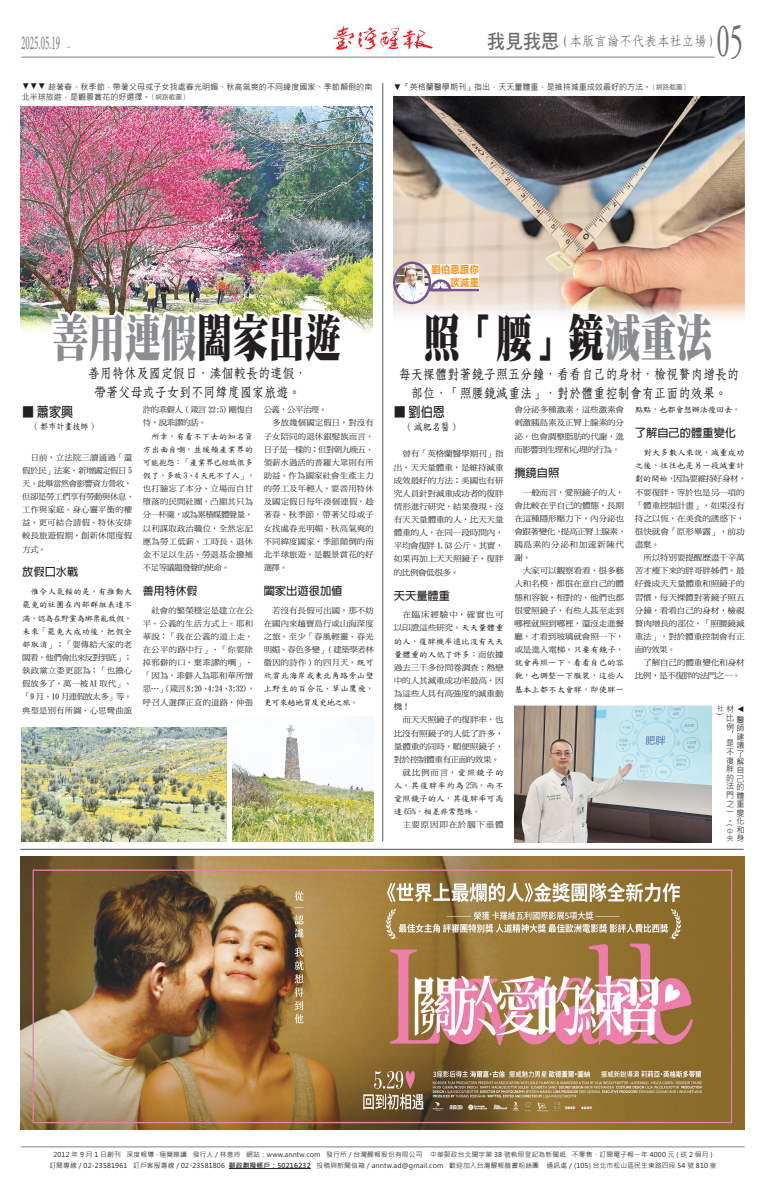
<style>
.page{position:relative;width:766px;height:1191px;background:#fff}
.page>*{position:absolute;margin:0;border:0;box-sizing:border-box;transform-origin:0 0}
.t1{font:51.3px "DF Ming W12 WIN BF";color:#8a8c8f;scale:.7 1}
.t2{font:51.3px "DF Ming W12 WIN BF";color:#231f20;scale:.7 1}
.t3{font:47.55px "Adobe Garamond Pro";color:#6c6d70;scale:.56 1}
.t4{font:27.67px "Adobe Arabic";color:#808285;scale:.44 1}
.t5{font:19.5px "DF Hei Bd HK BF";color:#6c6d70;scale:.92 1}
.t6{font:13.5px/19.2px "DF Fang Song Std W6";color:#231f20;text-align:center;scale:.9 1}
.t7{font:500 13.5px "Han Wang Fang Song";color:#6c6d70;scale:.92 1}
.t8{font:700 13.5px "Adobe Fan Heiti Std";color:#231f20;scale:.89 1}
.t9{font:700 11.25px "Adobe Fan Heiti Std";color:#231f20}
.t10{font:10.5px "DF Kai Shu SB Estd BF";color:#231f20;scale:.85 1}
.t11{font:700 10.12px/12.1px "Microsoft Ya Hei";letter-spacing:.06em;color:#f7931d;text-align:right;scale:.89 1}
.t12{font:9px "DF Kai Shu SB Estd BF";color:#231f20;scale:.89 1}
.t13{font:8.25px/8.5px "Microsoft Jheng Hei";color:#231f20;text-align:right}
.t14{font:8.25px "Times New Roman";color:#231f20}
.t15{font:8.18px/13.1px "DF Ming Md HK BF";letter-spacing:-.015em;color:#231f20;text-align:justify;scale:1.05 1}
.t16{font:8.18px/13.1px "DF Ming Md HK BF";letter-spacing:.02em;color:#231f20}
.t17{font:8.18px/13.1px "DF Ming Md HK BF";letter-spacing:-.015em;color:#231f20;text-align:justify}
.t18{font:8.18px/13.1px "DF Kai Shu SB Estd BF";letter-spacing:-.02em;color:#231f20;text-align:justify;scale:1.05 1}
.t19{font:8.18px/13.1px "DF Kai Shu SB Estd BF";letter-spacing:-.02em;color:#231f20;text-align:justify}
.t20{font:8.18px/13.1px "DF Kai Shu SB Estd BF";letter-spacing:.02em;color:#231f20;text-align:center}
.t21{font:8.18px/13.1px "DF Ming Md HK BF";letter-spacing:.09em;color:#231f20;text-align:right;scale:1.05 1}
.t22{font:8.18px/13.1px "DF Ming Md HK BF";letter-spacing:-.055em;color:#231f20}
.t23{font:8.18px "DF Ming Md HK BF";letter-spacing:-.06em;color:#231f20}
.t24{font:8.18px "DF Ming Md HK BF";letter-spacing:-.06em;color:#231f20;scale:1.05 1}
.t25{font:8.18px "DF Kai Shu SB Estd BF";letter-spacing:-.06em;color:#231f20;scale:1.05 1}
.t26{font:8.18px "DF Ming Md HK BF";letter-spacing:.015em;color:#231f20}
.t27{font:8.18px "DF Ming Md HK BF";letter-spacing:.025em;color:#231f20}
.t28{font:8.18px "DF Ming Md HK BF";letter-spacing:.075em;color:#231f20;scale:1.05 1}
.t29{font:6.75px/10.5px "Microsoft Jheng Hei";letter-spacing:.025em;color:#231f20;text-align:center}
.t30{font:6.6px "Microsoft Jheng Hei";color:#231f20}
.t31{font:800 4.35px "New Gothic";color:#808285}
.s1{font-family:"Times New Roman"}
.s2{font-family:"DF Hei Lt HK BF";font-size:6.75px}
.s3{color:#231f20}
.s4{color:#8a8c8f}
.s5{font-family:"DF Kai Shu SB Estd BF"}
.s6{font-family:"DF Ming Md HK BF"}
.s7{font-weight:700}
</style>
<div class="page">
<hr style="left:21px;top:1146px;width:723px;height:1px;background:#808285">
<hr style="left:21px;top:57px;width:693px;height:1px;background:#808285">
<svg style="left:333px;top:25px;width:99px;height:25px"></svg>
<hr style="left:229px;top:1168px;width:82px;height:1px;background:#231f20">
<img style="left:393px;top:96px;width:351px;height:222px">
<img style="left:21px;top:106px;width:351px;height:226px">
<img style="left:22px;top:727px;width:204px;height:114px">
<svg style="left:393px;top:96px;width:12px;height:1px"></svg>
<hr style="left:382px;top:83px;width:1px;height:758px;background:#57585a">
<img style="left:37px;top:249px;width:310px;height:83px">
<svg style="left:419px;top:303px;width:47px;height:15px"></svg>
<img style="left:472px;top:246px;width:246px;height:73px">
<div style="left:411px;top:265px;width:68px;height:24px;background:#fff"></div>
<svg style="left:430px;top:279px;width:21px;height:10px"></svg>
<hr style="left:416px;top:289px;width:63px;height:2px;background:#74538f">
<img style="left:394px;top:263px;width:35px;height:40px">
<div style="left:393px;top:261px;width:38px;height:43px;border:2px solid #74538f;border-radius:50%"></div>
<hr style="left:20px;top:849px;width:723px;height:1px;background:#57585a">
<img style="left:232px;top:716px;width:141px;height:125px">
<img style="left:514px;top:705px;width:197px;height:137px">
<img style="left:20px;top:856px;width:724px;height:273px">
<h3 class="t4" style="left:21px;top:24px;width:90px">2025.05.19</h3>
<p class="t31" style="left:66px;top:45px;width:6px">一</p>
<h3 class="t5" style="left:487px;top:31px;width:80px">我見我思</h3>
<h2 class="t3" style="left:716px;top:12px;width:49px">05</h2>
<h3 class="t7" style="left:563px;top:34px;width:164px">( 本版言論不代表本社立場 )</h3>
<p class="t13" style="left:22px;top:82px;width:352px"><span class="s1">▼▼▼</span> 趁著春、秋季節，帶著父母或子女找處春光明媚、秋高氣爽的不同緯度國家、季節顛倒的南</p>
<p class="t13" style="left:393px;top:83px;width:295px"><span class="s1">▼</span>「英格蘭醫學期刊」指出，天天量體重，是維持減重成效最好的方法。<span class="s2">( 網路截圖 )</span></p>
<p class="t13" style="left:22px;top:93px;width:166px">北半球旅遊，是觀景賞花的好選擇。<span class="s2">( 網路截圖 )</span></p>
<p class="t11" style="left:431px;top:263px;width:55px">劉伯恩跟你談減重</p>
<h1 class="t1" style="left:53px;top:312px;width:413px">善用連假<span class="s3">闔家出遊</span></h1>
<h1 class="t2" style="left:424px;top:312px;width:413px">照「腰」鏡<span class="s4">減重法</span></h1>
<h3 class="t6" style="left:88px;top:363px;width:245px">善用特休及國定假日，湊個較長的連假，帶著父母或子女到不同緯度國家旅遊。</h3>
<h3 class="t8" style="left:22px;top:404px;width:59px">￭ 蕭家興</h3>
<p class="t12" style="left:34px;top:422px;width:69px">( 都市計畫技師 )</p>
<p class="t17" style="left:263px;top:403px;width:65px">公義，公平治理。</p>
<p class="t16" style="left:272px;top:416px;width:103px">多放幾個國定假日，對沒有</p>
<p class="t16" style="left:263px;top:429px;width:112px">子女陪同的退休銀髮族而言，</p>
<p class="t23" style="left:263px;top:445px;width:112px">日子是一樣的；但對朝九晚五、</p>
<p class="t26" style="left:263px;top:458px;width:112px">領薪水過活的普羅大眾則有所</p>
<p class="t16" style="left:263px;top:469px;width:112px">助益。作為國家社會生產主力</p>
<p class="t16" style="left:263px;top:482px;width:112px">的勞工及年輕人，要善用特休</p>
<p class="t16" style="left:263px;top:495px;width:112px">及國定假日每年湊個連假，趁</p>
<p class="t27" style="left:263px;top:511px;width:112px">著春、秋季節，帶著父母或子</p>
<p class="t16" style="left:263px;top:521px;width:112px">女找處春光明媚、秋高氣爽的</p>
<p class="t16" style="left:263px;top:534px;width:112px">不同緯度國家、季節顛倒的南</p>
<p class="t16" style="left:263px;top:548px;width:112px">北半球旅遊，是觀景賞花的好</p>
<p class="t17" style="left:263px;top:561px;width:26px">選擇。</p>
<h3 class="t9" style="left:263px;top:584px;width:80px">闔家出遊很加值</h3>
<p class="t17" style="left:263px;top:603px;width:112px;text-indent:9px">若沒有長假可出國，那不妨在國內來趟寶島行或山海深度之旅。至少「春風輕靈、春光明媚、春色多變」( 建築學者林徽因的詩作 ) 的四月天，<span class="s5">既可</span></p>
<p class="t19" style="left:263px;top:669px;width:112px">欣賞北海岸或東北角路旁山壁上野生的百合花、草山鷹飛，更可來趟地質及史地之旅。</p>
<p class="t22" style="left:143px;top:403px;width:112px">詐的乖僻人 ( 箴言 22:5) 剛愎自恃，說乖謬的話。</p>
<p class="t20" style="left:143px;top:429px;width:116px">所幸，有看不下去的知名資<br>方出面自嘲，並緩頰產業界的可能抱怨：「產業界已經放很多假了，多放 3、4天死不了人」，</p>
<p class="t17" style="left:143px;top:482px;width:112px">也打臉忘了本分、立場而自甘墮落的民間社團。凸顯其只為分一杯羹，或為累積媒體聲量，以利謀取政治職位，全然忘記應為勞工低薪、工時長、退休金不足以生活、勞退基金撥補不足等議題發聲的使命。</p>
<h3 class="t9" style="left:143px;top:584px;width:56px">善用特休假</h3>
<p class="t16" style="left:143px;top:603px;width:114px;text-indent:9px">社會的繁榮穩定是建立在公平、公義的生活方式上。耶和華說：「我在公義的道上走，在公平的路中行」、「你要除掉邪僻的口，棄乖謬的嘴」、「因為，乖僻人為耶和華所憎惡…」(箴言8:20、4:24、3:32)，呼召人選擇正直的道路，伸張</p>
<p class="t16" style="left:22px;top:450px;width:114px;text-indent:9px">日前，立法院三讀通過「還假於民」法案，新增國定假日 5天。此舉當然會影響資方營收，但卻是勞工們享有勞動與休息、工作與家庭、身心靈平衡的權益，更可結合請假、特休安排較長旅遊假期，創新休閒度假方式。</p>
<h3 class="t9" style="left:22px;top:565px;width:58px">放假口水戰</h3>
<p class="t19" style="left:22px;top:585px;width:112px;text-indent:9px">惟令人氣餒的是，有推動大罷免的社團在內部群組表達不滿，認為在野黨為綁票亂放假，未來「罷免大成功後，把假全</p>
<p class="t17" style="left:22px;top:638px;width:112px"><span class="s5">部取消」</span>；「要傳給大家的老闆看，他們會出來反對到底」；執政黨立委更認為：「也擔心假放多了，萬一被 AI 取代」、「9 月、10 月連假放太多」等。典型是別有所圖、心思彎曲詭</p>
<h3 class="t6" style="left:398px;top:364px;width:380px">每天裸體對著鏡子照五分鐘，看看自己的身材，檢視贅肉增長的部位，「照腰鏡減重法」，對於體重控制會有正面的效果。</h3>
<h3 class="t8" style="left:393px;top:404px;width:59px">￭ 劉伯恩</h3>
<p class="t10" style="left:407px;top:421px;width:59px">( 減肥名醫 )</p>
<p class="t15" style="left:514px;top:403px;width:106px">會分泌多種激素，這些激素會剌激胰島素及正腎上腺素的分泌，也會調整脂肪的代謝，進而影響到生理和心理的行為。</p>
<h3 class="t9" style="left:514px;top:466px;width:46px">攬鏡自照</h3>
<p class="t15" style="left:514px;top:485px;width:108px;text-align:left;text-indent:9px">一般而言，愛照鏡子的人，會比較在乎自己的體態，長期在這種隱形壓力下，內分泌也會跟著變化，提高正腎上腺素、胰島素的分泌和加速新陳代謝。</p>
<p class="t15" style="left:514px;top:564px;width:106px;text-indent:9px">大家可以觀察看看，很多藝人和名模，都很在意自己的體態和容貌，相對的，他們也都很愛照鏡子，有些人甚至走到哪裡就照到哪裡，還沒走進餐廳，才看到玻璃就會照一下，或是進入電梯，<span class="s5">只要有鏡子，</span></p>
<p class="t18" style="left:514px;top:656px;width:106px">就會再照一下，看看自己的容貌，也調整一下服裝，這些人基本上都不太會胖，即使胖一</p>
<p class="t25" style="left:634px;top:406px;width:102px">點點，也都會想辦法瘦回去。</p>
<h3 class="t9" style="left:634px;top:426px;width:103px">了解自己的體重變化</h3>
<p class="t18" style="left:634px;top:446px;width:110px;text-align:center">對大多數人來說，減重成功<br>之後，往往也是另一段減重計</p>
<p class="t15" style="left:634px;top:472px;width:108px;text-align:left"><span class="s5">劃的開始，</span>因為要維持好身材，不要復胖，等於也是另一項的「體重控制計畫」，如果沒有持之以恆，在美食的誘惑下，很快就會「原形畢露」，前功盡棄。</p>
<p class="t15" style="left:634px;top:551px;width:106px;text-indent:9px">所以特別要提醒歷盡千辛萬苦才瘦下來的胖哥胖姊們，最好養成天天量體重和照鏡子的習慣，每天裸體對著鏡子照五分鐘，看看自己的身材，檢視贅肉增長的部位，「照腰鏡減重法」，對於體重控制會有正面的效果。</p>
<p class="t15" style="left:634px;top:656px;width:106px;text-indent:9px">了解自己的體重變化和身材比例，是不復胖的法門之一。</p>
<p class="t15" style="left:393px;top:447px;width:106px;text-indent:9px">曾有「英格蘭醫學期刊」指出，天天量體重，是維持減重成效最好的方法；美國也有研究人員針對減重成功者的復胖情形進行研究，結果發現，沒有天天量體重的人，比天天量體重的人，在同一段時間內，平均會復胖 1.53 公斤。其實，如果再加上天天照鏡子，復胖的比例會低很多。</p>
<h3 class="t9" style="left:393px;top:588px;width:58px">天天量體重</h3>
<p class="t21" style="left:393px;top:608px;width:106px">在臨床經驗中，確實也可以印證這些研究。<span class="s5">天天量體重</span></p>
<p class="t18" style="left:393px;top:634px;width:106px">的人，復胖機率遠比沒有天天量體重的人低了許多；<span class="s6">而依據</span></p>
<p class="t15" style="left:393px;top:661px;width:106px">過去三千多份問卷調查 : 熱戀中的人其減重成功率最高，因為這些人具有高強度的減重動機！</p>
<p class="t15" style="left:402px;top:713px;width:98px">而天天照鏡子的復胖率，也</p>
<p class="t15" style="left:393px;top:726px;width:106px">比沒有照鏡子的人低了許多，</p>
<p class="t15" style="left:393px;top:739px;width:106px">量體重的同時，順便照鏡子，</p>
<p class="t24" style="left:393px;top:755px;width:102px">對於控制體重有正面的效果。</p>
<p class="t15" style="left:402px;top:766px;width:102px">就比例而言，<span class="s5">愛照鏡子的</span></p>
<p class="t18" style="left:393px;top:779px;width:106px">人，其復胖率約為 25%，而不愛照鏡子的人，其復胖率可高達 65%，相差非常懸殊。</p>
<p class="t28" style="left:402px;top:821px;width:98px">主要原因即在於腦下垂體</p>
<p class="t29" style="left:716px;top:703px;width:8px">社</p>
<p class="t30" style="left:724px;top:713px;width:4px;rotate:90deg">)</p>
<p class="t13" style="left:725px;top:705px;width:9px;text-align:justify">材比例</p>
<p class="t13" style="left:725px;top:739px;width:9px;text-align:justify">是不復胖的法</p>
<p class="t13" style="left:725px;top:816px;width:6px">。</p>
<p class="t30" style="left:733px;top:824px;width:4px;rotate:90deg">(</p>
<p class="t29" style="left:726px;top:828px;width:8px;line-height:7.1px;text-align:left">中央</p>
<p class="t14" style="left:746px;top:705px;width:10px;rotate:90deg">▼</p>
<p class="t13" style="left:725px;top:715px;width:20px">醫<br>師<br>，建</p>
<p class="t13" style="left:725px;top:741px;width:20px">議<br>了<br>解<br>自<br>己<br>的<br>門體之重一變化<br>和<br>身</p>
<p class="t29" style="left:49px;top:1149px;width:668px">2012 年 9 月 1 日創刊 深度報導 ‧ 極簡樂讀 發行人 / 林意玲 網站：www.anntw.com 發行所 / 台灣醒報股份有限公司 中華郵政台北聞字第 38 號執照登記為新聞紙 不零售，訂閱電子報一年 4000 元 ( 送 2 個月 )訂閱專線 / 02-23581961 訂戶客服專線 / 02-23581806 <span class="s7">郵政劃撥帳戶：50216232</span> 投稿與新聞信箱 / anntw.ad@gmail.com 歡迎加入台灣醒報臉書粉絲團 通訊處 / (105) 台北市松山區民生東路四段 54 號 810 室</p>
</div>
